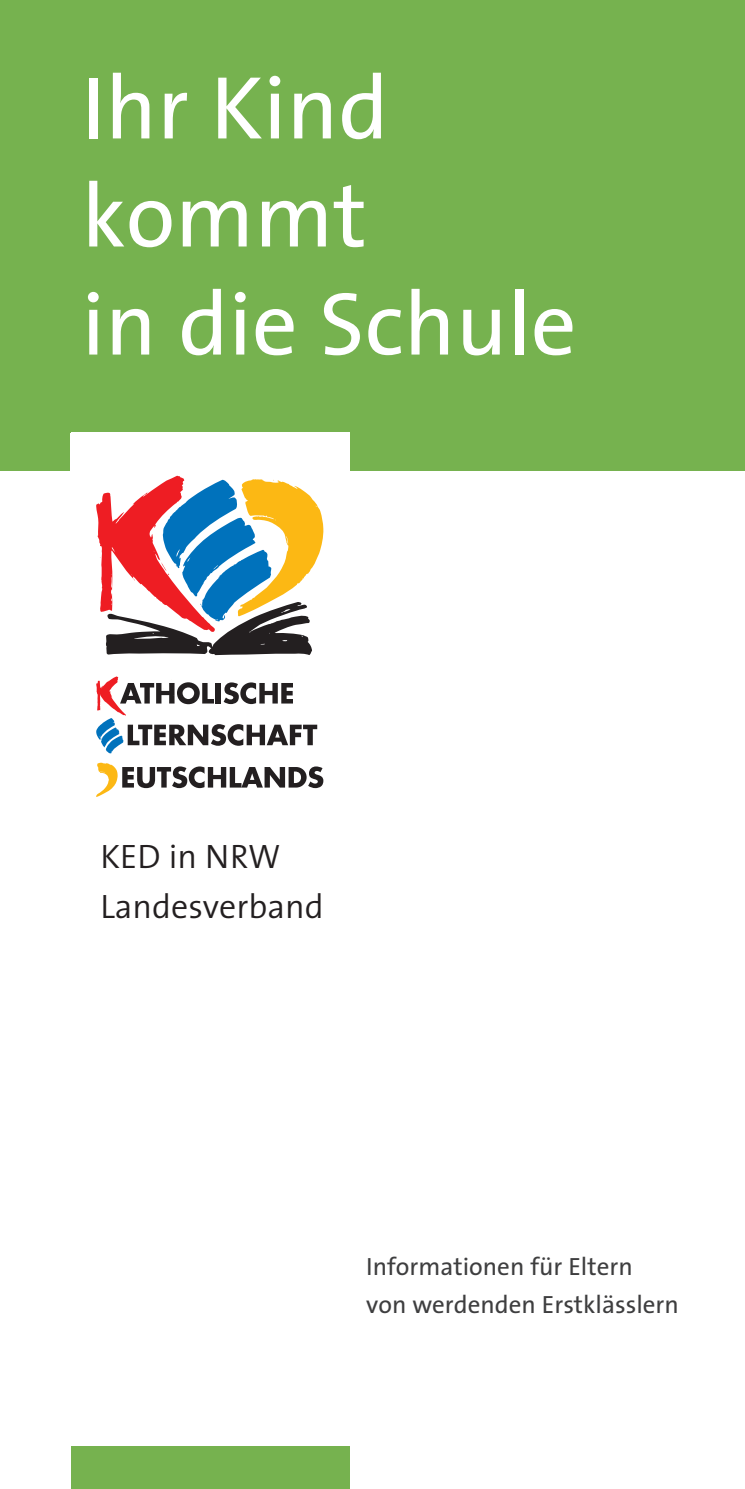
<style>
.page{position:relative;width:745px;height:1489px;background:#fff}
.page>*{position:absolute;margin:0;border:0;box-sizing:border-box;transform-origin:0 0}
.t1{font:90px/108px "The Sans";color:#fff}
.t2{font:300 34px/50px "The Sans";color:#231f20}
.t3{font:25px/37.5px "The Sans";color:#3e3e3f}
</style>
<div class="page">
<div style="left:0;top:0;width:744px;height:471px;background:#76b24f"></div>
<div style="left:71px;top:433px;width:278px;height:405px;background:#fff"></div>
<svg style="left:96px;top:475px;width:227px;height:180px"></svg>
<svg style="left:96px;top:676px;width:221px;height:77px"></svg>
<svg style="left:96px;top:762px;width:227px;height:35px"></svg>
<div style="left:71px;top:1446px;width:278px;height:42px;background:#76b24f"></div>
<h1 class="t1" style="left:81px;top:63px;width:496px">Ihr Kind kommt<br>in die Schule</h1>
<h2 class="t2" style="left:100px;top:835px;width:225px">KED in NRW<br>Landesverband</h2>
<p class="t3" style="left:366px;top:1250px;width:314px">Informationen für Eltern von werdenden Erstklässlern</p>
</div>
